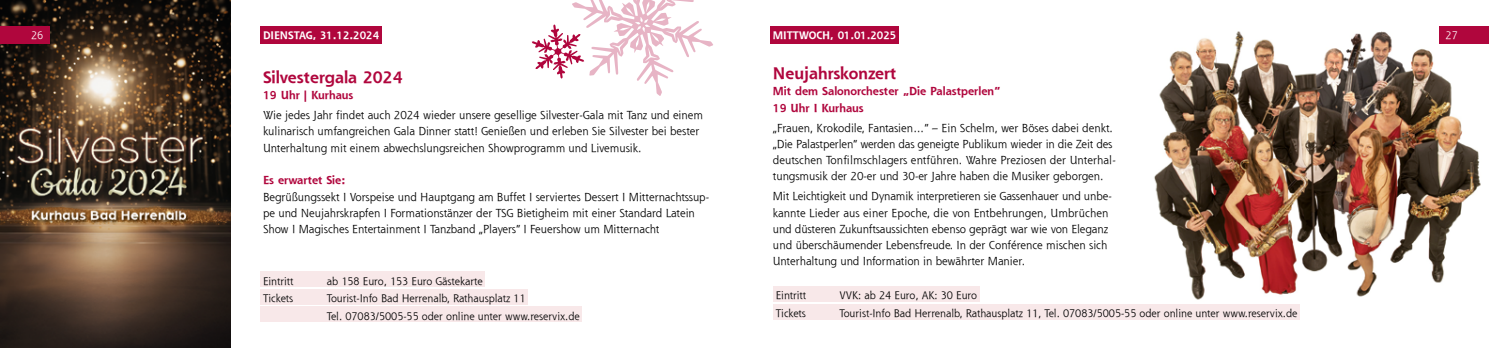
<style>
.page{position:relative;width:1489px;height:348px;background:#fff}
.page>*{position:absolute;margin:0;border:0;box-sizing:border-box;transform-origin:0 0}
.t1{font:700 16.25px "Shannon";color:#b0063d}
.t2{font:11.25px/16.2px "Shannon";color:#000}
.t3{font:700 11.25px/16.2px "Shannon";color:#b0063d}
.t4{font:10.62px/17.5px "Shannon";color:#000}
.t5{font:700 10.62px "Shannon";color:#fff}
.t6{font:10.62px "Shannon";color:#fff}
</style>
<div class="page">
<img style="left:1154px;top:31px;width:327px;height:274px">
<div style="left:260px;top:26px;width:121px;height:18px;background:#b0063d"></div>
<div style="left:770px;top:26px;width:128px;height:18px;background:#b0063d"></div>
<div style="left:773px;top:286px;width:206px;height:15px;background:#f8e8e9"></div>
<div style="left:773px;top:303px;width:526px;height:16px;background:#f8e8e9"></div>
<div style="left:260px;top:271px;width:225px;height:15px;background:#f8e8e9"></div>
<div style="left:260px;top:289px;width:268px;height:15px;background:#f8e8e9"></div>
<div style="left:260px;top:306px;width:322px;height:15px;background:#f8e8e9"></div>
<img style="left:0;top:0;width:230px;height:347px">
<svg style="left:531px;top:0;width:182px;height:96px"></svg>
<div style="left:1438px;top:26px;width:50px;height:18px;background:#b0063d"></div>
<div style="left:0;top:26px;width:50px;height:18px;background:#b0063d"></div>
<p class="t5" style="left:263px;top:28px;width:118px">DIENSTAG, 31.12.2024</p>
<h1 class="t1" style="left:263px;top:67px;width:141px">Silvestergala 2024</h1>
<p class="t3" style="left:263px;top:87px;width:92px">19 Uhr | Kurhaus</p>
<p class="t2" style="left:263px;top:107px;width:441px">Wie jedes Jahr findet auch 2024 wieder unsere gesellige Silvester-Gala mit Tanz und einem kulinarisch umfangreichen Gala Dinner statt! Genießen und erleben Sie Silvester bei bester<br>Unterhaltung mit einem abwechslungsreichen Showprogramm und Livemusik.</p>
<p class="t3" style="left:263px;top:172px;width:84px">Es erwartet Sie:</p>
<p class="t2" style="left:263px;top:188px;width:447px">Begrüßungssekt I Vorspeise und Hauptgang am Buffet I serviertes Dessert I Mitternachtssup&shy;pe und Neujahrskrapfen I Formationstänzer der TSG Bietigheim mit einer Standard Latein<br>Show I Magisches Entertainment I Tanzband „Players“ I Feuershow um Mitternacht</p>
<p class="t5" style="left:772px;top:28px;width:125px">MITTWOCH, 01.01.2025</p>
<h1 class="t1" style="left:772px;top:63px;width:125px">Neujahrskonzert</h1>
<p class="t3" style="left:772px;top:83px;width:229px">Mit dem Salonorchester „Die Palastperlen“<br>19 Uhr I Kurhaus</p>
<p class="t2" style="left:772px;top:119px;width:344px">„Frauen, Krokodile, Fantasien…“ – Ein Schelm, wer Böses dabei denkt. „Die Palastperlen“ werden das geneigte Publikum wieder in die Zeit des deutschen Tonfilmschlagers entführen. Wahre Preziosen der Unterhal&shy;tungsmusik der 20-er und 30-er Jahre haben die Musiker geborgen.</p>
<p class="t2" style="left:772px;top:188px;width:340px">Mit Leichtigkeit und Dynamik interpretieren sie Gassenhauer und unbe&shy;kannte Lieder aus einer Epoche, die von Entbehrungen, Umbrüchen und düsteren Zukunftsaussichten ebenso geprägt war wie von Eleganz und überschäumender Lebensfreude. In der Conférence mischen sich Unterhaltung und Information in bewährter Manier.</p>
<p class="t4" style="left:775px;top:286px;width:32px">Eintritt</p>
<p class="t4" style="left:839px;top:286px;width:139px">VVK: ab 24 Euro, AK: 30 Euro</p>
<p class="t4" style="left:775px;top:304px;width:31px">Tickets</p>
<p class="t4" style="left:839px;top:304px;width:459px">Tourist-Info Bad Herrenalb, Rathausplatz 11, Tel. 07083/5005-55 oder online unter www.reservix.de</p>
<p class="t6" style="left:31px;top:28px;width:14px">26</p>
<p class="t6" style="left:1445px;top:28px;width:14px">27</p>
<p class="t4" style="left:263px;top:271px;width:32px">Eintritt</p>
<p class="t4" style="left:327px;top:271px;width:157px">ab 158 Euro, 153 Euro Gästekarte</p>
<p class="t4" style="left:263px;top:289px;width:31px">Tickets</p>
<p class="t4" style="left:327px;top:289px;width:254px">Tourist-Info Bad Herrenalb, Rathausplatz 11<br>Tel. 07083/5005-55 oder online unter www.reservix.de</p>
</div>
